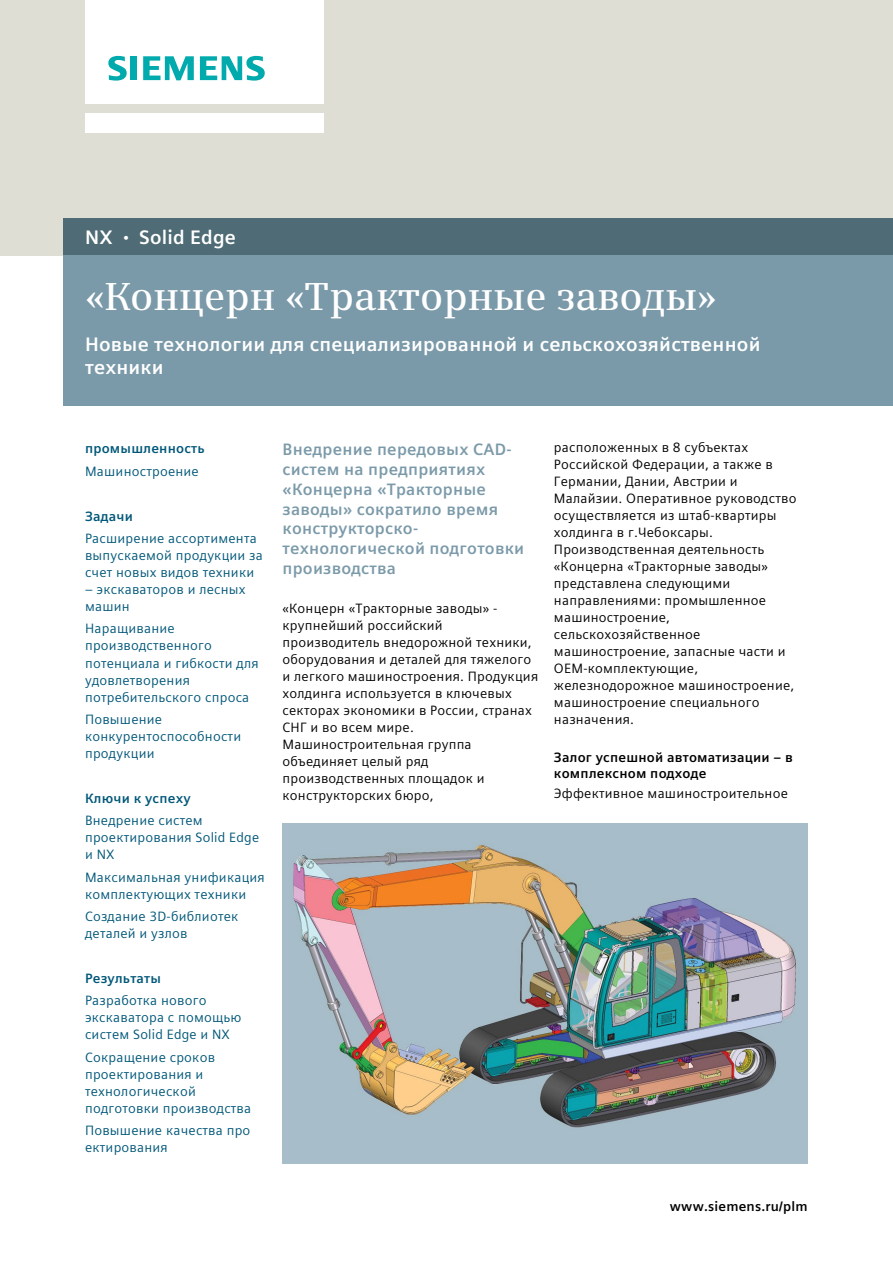
<style>
.page{position:relative;width:893px;height:1263px;background:#fff}
.page>*{position:absolute;margin:0;border:0;box-sizing:border-box;transform-origin:0 0}
.Company_name__26pt_S{font:600 39px "Siemens Serif";color:#fff}
.Subhead__13pt_5_5mm{font:700 19.5px/23.4px "Siemens Sans Global";letter-spacing:.01em;color:#fff}
.Product_name{font:700 19.5px "Siemens Sans Global";letter-spacing:.01em;color:#fff}
.Body_lead_text{font:700 16.5px/19.8px "Siemens Sans Global";letter-spacing:.015em;color:#7b9aa9}
.Body_text{font:13.5px/17px "Siemens Sans Global";letter-spacing:.015em;color:#000}
.Side_bar_text{font:13.5px/17px "Siemens Sans Global";letter-spacing:.015em;color:#005779}
.Body_subhead{font:700 13.5px/16.2px "Siemens Sans Global";letter-spacing:.015em;color:#000}
.Side_bar_head{font:700 13.5px "Siemens Sans Global";letter-spacing:.015em;color:#005779}
.cover_url{font:700 13.5px "Siemens Sans Global";letter-spacing:.015em;color:#000}
.s1{font-size:12px}
</style>
<div class="page">
<div style="left:0;top:0;width:893px;height:255px;background:#dfded5"></div>
<div style="left:85px;top:113px;width:238px;height:19px;background:#fff"></div>
<div style="left:85px;top:0;width:238px;height:104px;background:#fff"></div>
<svg style="left:108px;top:56px;width:19px;height:25px"></svg>
<div style="left:130px;top:56px;width:7px;height:24px;background:#00aaad"></div>
<svg style="left:143px;top:56px;width:51px;height:24px"></svg>
<svg style="left:200px;top:56px;width:65px;height:25px"></svg>
<div style="left:64px;top:218px;width:829px;height:37px;background:#4f6b75"></div>
<div style="left:64px;top:255px;width:829px;height:151px;background:#7b9aa9"></div>
<img style="left:283px;top:823px;width:525px;height:340px">
<p class="Product_name" style="left:85px;top:222px;width:152px">NX <span class="s1">•</span> Solid Edge</p>
<p class="Company_name__26pt_S" style="left:85px;top:274px;width:633px">«Концерн «Тракторные заводы»</p>
<p class="Subhead__13pt_5_5mm" style="left:85px;top:333px;width:677px">Новые технологии для специализированной и сельскохозяйственной техники</p>
<p class="Side_bar_head" style="left:85px;top:438px;width:121px">промышленность</p>
<p class="Side_bar_text" style="left:85px;top:463px;width:115px">Машиностроение</p>
<p class="Side_bar_head" style="left:85px;top:506px;width:49px">Задачи</p>
<p class="Side_bar_text" style="left:85px;top:530px;width:179px">Расширение ассортимента выпускаемой продукции за счет новых видов техники</p>
<p class="Side_bar_text" style="left:85px;top:581px;width:162px">– экскаваторов и лесных машин</p>
<p class="Side_bar_text" style="left:85px;top:620px;width:175px">Наращивание производственного потенциала и гибкости для удовлетворения потребительского спроса</p>
<p class="Side_bar_text" style="left:85px;top:711px;width:158px">Повышение конкурентоспособности продукции</p>
<p class="Side_bar_head" style="left:85px;top:788px;width:107px">Ключи к успеху</p>
<p class="Side_bar_text" style="left:85px;top:812px;width:176px">Внедрение систем проектирования Solid Edge и NX</p>
<p class="Side_bar_text" style="left:85px;top:868px;width:181px">Максимальная унификация комплектующих техники</p>
<p class="Side_bar_text" style="left:85px;top:908px;width:155px">Создание 3D-библиотек деталей и узлов</p>
<p class="Side_bar_head" style="left:85px;top:968px;width:78px">Результаты</p>
<p class="Side_bar_text" style="left:85px;top:992px;width:158px">Разработка нового экскаватора с помощью систем Solid Edge и NX</p>
<p class="Side_bar_text" style="left:85px;top:1049px;width:168px">Сокращение сроков проектирования и технологической подготовки производства</p>
<p class="Side_bar_text" style="left:85px;top:1122px;width:167px">Повышение качества про ектирования</p>
<p class="Body_lead_text" style="left:283px;top:440px;width:243px">Внедрение передовых CAD&shy;систем на предприятиях «Концерна «Тракторные заводы» сократило время конструкторско&shy;технологической подготовки производства</p>
<p class="Body_text" style="left:283px;top:599px;width:257px">«Концерн «Тракторные заводы» - крупнейший российский производитель внедорожной техники, оборудования и деталей для тяжелого и легкого машиностроения. Продукция холдинга используется в ключевых секторах экономики в России, странах<br>СНГ и во всем мире.<br>Машиностроительная группа объединяет целый ряд производственных площадок и конструкторских бюро,</p>
<p class="Body_text" style="left:554px;top:439px;width:244px">расположенных в 8 субъектах<br>Российской Федерации, а также в<br>Германии, Дании, Австрии и<br>Малайзии. Оперативное руководство осуществляется из штаб-квартиры холдинга в г.Чебоксары.<br>Производственная деятельность «Концерна «Тракторные заводы» представлена следующими направлениями: промышленное машиностроение, сельскохозяйственное машиностроение, запасные части и<br>ОЕМ-комплектующие, железнодорожное машиностроение, машиностроение специального назначения.</p>
<p class="Body_subhead" style="left:554px;top:750px;width:240px">Залог успешной автоматизации – в комплексном подходе</p>
<p class="Body_text" style="left:554px;top:784px;width:235px">Эффективное машиностроительное</p>
<p class="cover_url" style="left:670px;top:1195px;width:139px">www.siemens.ru/plm</p>
</div>
